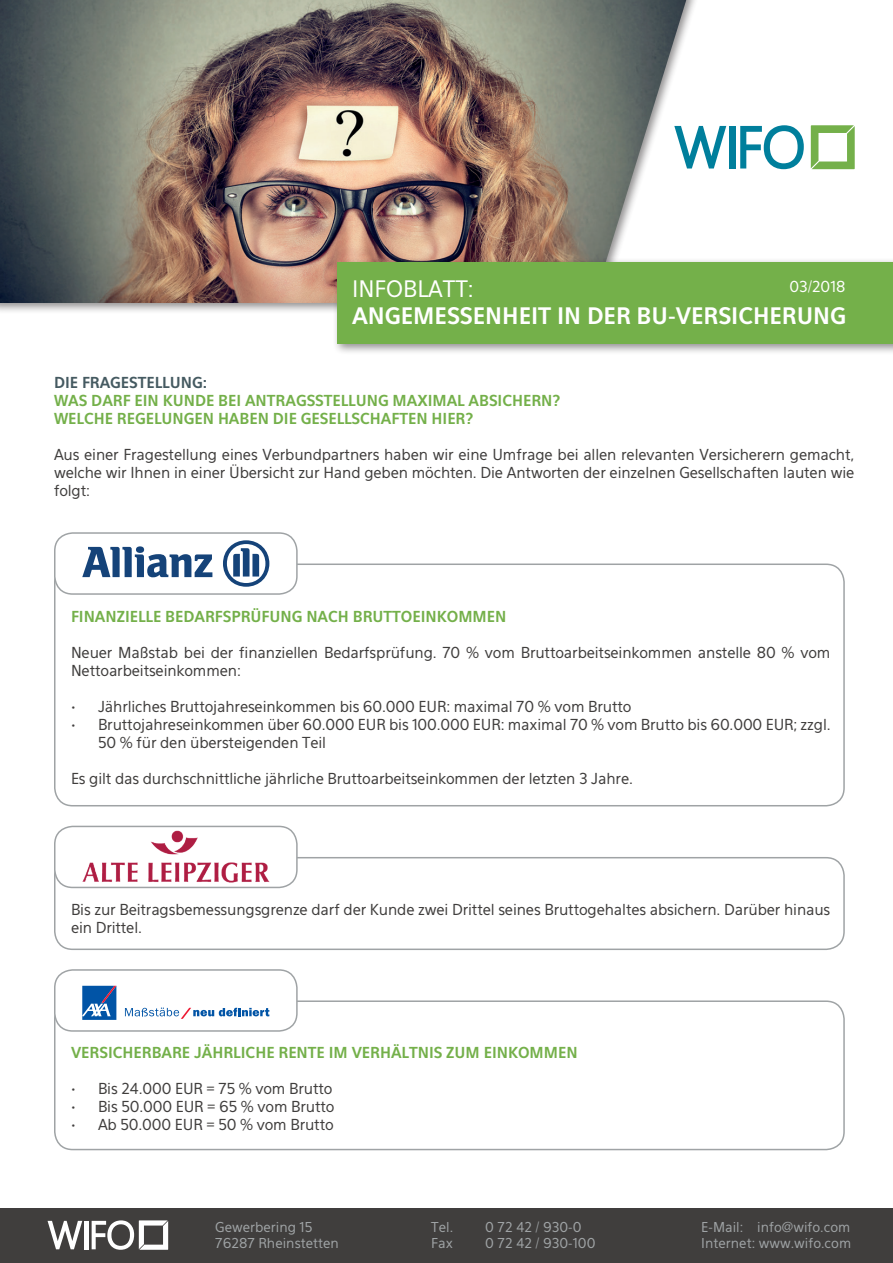
<style>
.page{position:relative;width:893px;height:1263px;background:#fff}
.page>*{position:absolute;margin:0;border:0;box-sizing:border-box;transform-origin:0 0}
.t1{font:700 22.5px "Eau Sans";color:#fff}
.t2{font:22.5px "Eau Sans";color:#fff}
.t3{font:15px/18px "Eau Sans";letter-spacing:-.01em;color:#403e3d}
.t4{font:700 15px/18px "Eau Sans";color:#74b04a}
.t5{font:700 15px "Eau Sans";color:#455a61}
.t6{font:15px "Eau Sans";color:#fff}
.t7{font:13.5px "Eau Sans";color:#9fa3a5}
</style>
<div class="page">
<div style="left:54px;top:563px;width:791px;height:243px;border:2px solid #9fa3a5;border-radius:18px"></div>
<div style="left:54px;top:857px;width:791px;height:93px;border:2px solid #9fa3a5;border-radius:18px"></div>
<div style="left:54px;top:1000px;width:791px;height:150px;border:2px solid #9fa3a5;border-radius:18px"></div>
<div style="left:0;top:1209px;width:893px;height:54px;background:#403e3d"></div>
<div style="left:0;top:0;width:699px;height:314px;background:#231f20;opacity:.5"></div>
<img style="left:0;top:0;width:686px;height:303px">
<svg style="left:674px;top:126px;width:52px;height:42px"></svg>
<div style="left:730px;top:126px;width:6px;height:42px;background:#007f9c"></div>
<svg style="left:740px;top:125px;width:64px;height:44px"></svg>
<svg style="left:811px;top:125px;width:44px;height:44px"></svg>
<div style="left:332px;top:257px;width:561px;height:98px;background:#231f20;opacity:.5"></div>
<div style="left:337px;top:262px;width:556px;height:82px;background:#74b04a"></div>
<svg style="left:48px;top:1221px;width:34px;height:28px"></svg>
<hr style="left:85px;top:1221px;width:4px;height:28px;background:#fff">
<svg style="left:92px;top:1220px;width:76px;height:30px"></svg>
<div style="left:55px;top:533px;width:242px;height:61px;background:#fff;border-radius:18px"></div>
<div style="left:54px;top:532px;width:244px;height:63px;border:2px solid #9fa3a5;border-radius:18px"></div>
<div style="left:55px;top:826px;width:242px;height:61px;background:#fff;border-radius:18px"></div>
<div style="left:54px;top:826px;width:244px;height:62px;border:2px solid #9fa3a5;border-radius:18px"></div>
<div style="left:55px;top:970px;width:242px;height:61px;background:#fff;border-radius:18px"></div>
<div style="left:54px;top:969px;width:244px;height:63px;border:2px solid #9fa3a5;border-radius:18px"></div>
<svg style="left:82px;top:546px;width:130px;height:31px"></svg>
<svg style="left:223px;top:540px;width:46px;height:47px"></svg>
<img style="left:82px;top:830px;width:187px;height:53px">
<svg style="left:82px;top:986px;width:34px;height:34px"></svg>
<svg style="left:125px;top:1007px;width:144px;height:12px"></svg>
<h1 class="t2" style="left:352px;top:276px;width:123px">INFOBLATT:</h1>
<h1 class="t1" style="left:352px;top:303px;width:496px">ANGEMESSENHEIT IN DER BU-VERSICHERUNG</h1>
<p class="t6" style="left:789px;top:278px;width:57px">03/2018</p>
<p class="t5" style="left:54px;top:373px;width:155px">DIE FRAGESTELLUNG:</p>
<p class="t4" style="left:54px;top:391px;width:508px">WAS DARF EIN KUNDE BEI ANTRAGSSTELLUNG MAXIMAL ABSICHERN?<br>WELCHE REGELUNGEN HABEN DIE GESELLSCHAFTEN HIER?</p>
<p class="t3" style="left:54px;top:445px;width:802px;text-align:justify">Aus einer Fragestellung eines Verbundpartners haben wir eine Umfrage bei allen relevanten Versicherern gemacht, welche wir Ihnen in einer Übersicht zur Hand geben möchten. Die Antworten der einzelnen Gesellschaften lauten wie folgt:</p>
<p class="t4" style="left:71px;top:607px;width:437px">FINANZIELLE BEDARFSPRÜFUNG NACH BRUTTOEINKOMMEN</p>
<p class="t3" style="left:71px;top:643px;width:761px">Neuer Maßstab bei der finanziellen Bedarfsprüfung. 70 % vom Bruttoarbeitseinkommen anstelle 80 % vom<br>Nettoarbeitseinkommen:</p>
<p class="t3" style="left:71px;top:697px;width:562px">• Jährliches Bruttojahreseinkommen bis 60.000 EUR: maximal 70 % vom Brutto</p>
<p class="t3" style="left:98px;top:715px;width:734px;text-indent:-27px">• Bruttojahreseinkommen über 60.000 EUR bis 100.000 EUR: maximal 70 % vom Brutto bis 60.000 EUR; zzgl.<br>50 % für den übersteigenden Teil</p>
<p class="t3" style="left:71px;top:769px;width:563px">Es gilt das durchschnittliche jährliche Bruttoarbeitseinkommen der letzten 3 Jahre.</p>
<p class="t3" style="left:71px;top:901px;width:761px">Bis zur Beitragsbemessungsgrenze darf der Kunde zwei Drittel seines Bruttogehaltes absichern. Darüber hinaus ein Drittel.</p>
<p class="t4" style="left:71px;top:1043px;width:508px">VERSICHERBARE JÄHRLICHE RENTE IM VERHÄLTNIS ZUM EINKOMMEN</p>
<p class="t3" style="left:71px;top:1079px;width:263px">• Bis 24.000 EUR = 75 % vom Brutto</p>
<p class="t3" style="left:71px;top:1097px;width:265px">• Bis 50.000 EUR = 65 % vom Brutto</p>
<p class="t3" style="left:71px;top:1115px;width:264px">• Ab 50.000 EUR = 50 % vom Brutto</p>
<p class="t7" style="left:215px;top:1219px;width:99px">Gewerbering 15</p>
<p class="t7" style="left:431px;top:1219px;width:23px">Tel.</p>
<p class="t7" style="left:485px;top:1219px;width:98px">0 72 42 / 930-0</p>
<p class="t7" style="left:701px;top:1219px;width:151px">E-Mail: info@wifo.com</p>
<p class="t7" style="left:215px;top:1235px;width:125px">76287 Rheinstetten</p>
<p class="t7" style="left:431px;top:1235px;width:23px">Fax</p>
<p class="t7" style="left:485px;top:1235px;width:112px">0 72 42 / 930-100</p>
<p class="t7" style="left:701px;top:1235px;width:151px">Internet: www.wifo.com</p>
</div>
